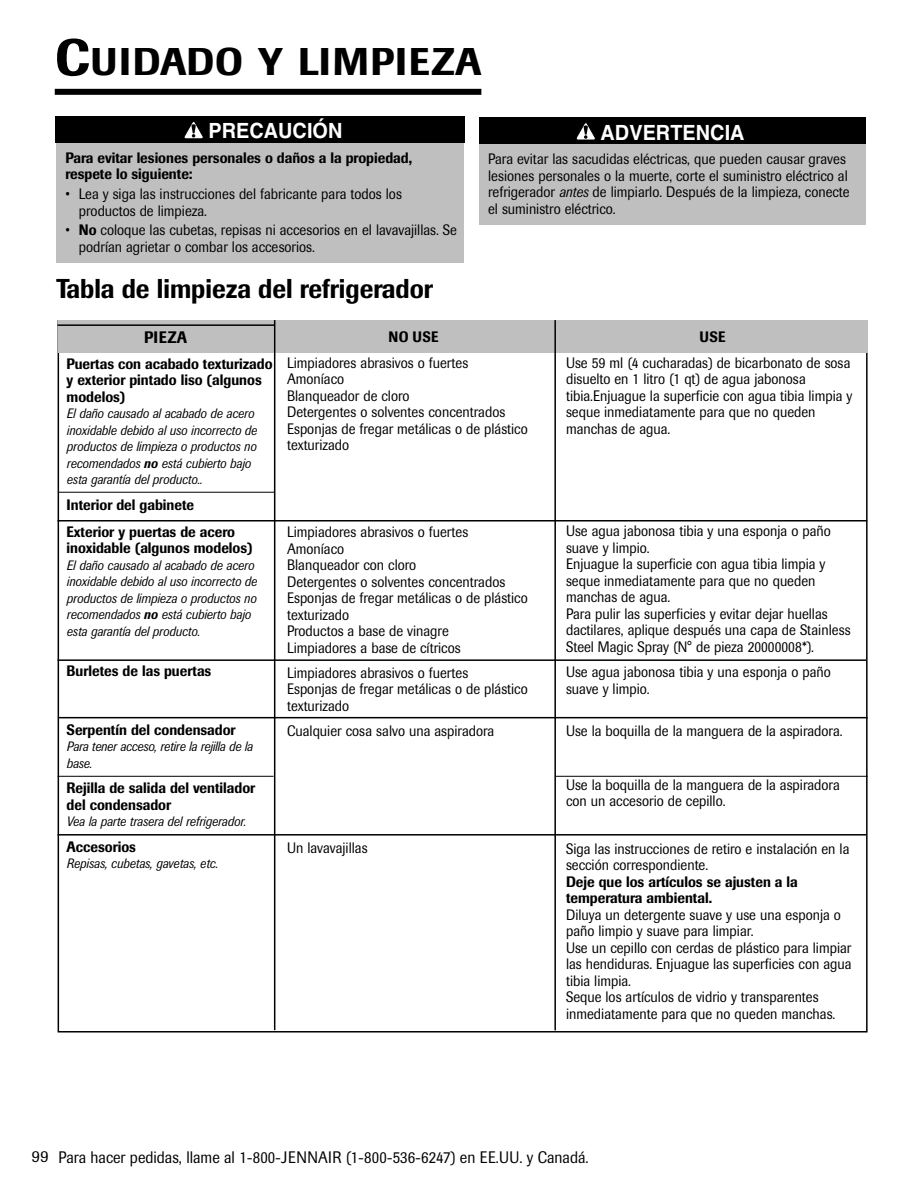
<style>
.page{position:relative;width:918px;height:1188px;background:#fff}
.page>*{position:absolute;margin:0;border:0;box-sizing:border-box;transform-origin:0 0}
.t1{font:500 38.25px "Imago";letter-spacing:.03em;color:#000}
.t2{font:500 27px "Imago";color:#000;scale:.9 1}
.t3{font:700 21px "Helvetica";color:#fff;scale:.95 1}
.t4{font:16.5px "Imago";color:#000;scale:.9 1}
.t5{font:500 16.5px "Imago";letter-spacing:.03em;color:#000;scale:.9 1}
.t6{font:16.5px "Imago";color:#000}
.t7{font:15px/16.5px "Imago";color:#000;scale:.9 1}
.t8{font:500 15px/16.5px "Imago";color:#000;scale:.9 1}
.t9{font:italic 13.5px/16.5px "Imago";color:#000;scale:.9 1}
.s1{font-size:51px}
.s2{font-weight:500}
.s3{font-style:italic}
</style>
<div class="page">
<div style="left:55px;top:89px;width:426px;height:6px;background:#000"></div>
<div style="left:479px;top:142px;width:387px;height:83px;background:#bfbfbf"></div>
<div style="left:479px;top:117px;width:387px;height:27px;background:#000"></div>
<svg style="left:576px;top:122px;width:20px;height:18px"></svg>
<div style="left:56px;top:140px;width:408px;height:123px;background:#bfbfbf"></div>
<div style="left:55px;top:116px;width:409px;height:27px;background:#000"></div>
<svg style="left:184px;top:121px;width:20px;height:18px"></svg>
<div style="left:58px;top:320px;width:810px;height:33px;background:#bfbfbf"></div>
<hr style="left:274px;top:320px;width:1px;height:710px;background:#000">
<hr style="left:554px;top:320px;width:2px;height:710px;background:#000">
<hr style="left:58px;top:324px;width:217px;height:2px;background:#000">
<hr style="left:58px;top:520px;width:809px;height:2px;background:#000">
<hr style="left:58px;top:659px;width:808px;height:2px;background:#000">
<hr style="left:59px;top:717px;width:809px;height:1px;background:#000">
<hr style="left:58px;top:834px;width:808px;height:2px;background:#000">
<hr style="left:58px;top:776px;width:216px;height:1px;background:#000">
<hr style="left:556px;top:776px;width:312px;height:1px;background:#000">
<hr style="left:58px;top:492px;width:216px;height:1px;background:#000">
<h1 class="t1" style="left:55px;top:48px;width:428px"><span class="s1">C</span>UIDADO Y LIMPIEZA</h1>
<h3 class="t3" style="left:208px;top:123px;width:143px">PRECAUCIÓN</h3>
<h3 class="t3" style="left:601px;top:124px;width:153px">ADVERTENCIA</h3>
<p class="t8" style="left:65px;top:151px;width:387px">Para evitar lesiones personales o daños a la propiedad, respete lo siguiente:</p>
<p class="t7" style="left:79px;top:187px;width:360px;text-indent:-14px">• Lea y siga las instrucciones del fabricante para todos los productos de limpieza.</p>
<p class="t7" style="left:79px;top:223px;width:422px;text-indent:-14px">• <span class="s2">No</span> coloque las cubetas, repisas ni accesorios en el lavavajillas. Se podrían agrietar o combar los accesorios.</p>
<h2 class="t2" style="left:56px;top:278px;width:420px">Tabla de limpieza del refrigerador</h2>
<p class="t7" style="left:488px;top:152px;width:403px">Para evitar las sacudidas eléctricas, que pueden causar graves lesiones personales o la muerte, corte el suministro eléctrico al refrigerador <span class="s3">antes</span> de limpiarlo. Después de la limpieza, conecte el suministro eléctrico.</p>
<p class="t5" style="left:144px;top:332px;width:49px">PIEZA</p>
<p class="t8" style="left:67px;top:357px;width:230px">Puertas con acabado texturizado y exterior pintado liso (algunos modelos)</p>
<p class="t9" style="left:67px;top:407px;width:213px">El daño causado al acabado de acero inoxidable debido al uso incorrecto de productos de limpieza o productos no recomendados <span class="s2">no</span> está cubierto bajo esta garantía del producto..</p>
<p class="t8" style="left:67px;top:492px;width:189px;line-height:27.3px">Interior del gabinete<br>Exterior y puertas de acero</p>
<p class="t8" style="left:67px;top:541px;width:209px">inoxidable (algunos modelos)</p>
<p class="t9" style="left:67px;top:558px;width:213px">El daño causado al acabado de acero inoxidable debido al uso incorrecto de productos de limpieza o productos no recomendados <span class="s2">no</span> está cubierto bajo esta garantía del producto.</p>
<p class="t8" style="left:67px;top:664px;width:162px">Burletes de las puertas</p>
<p class="t8" style="left:67px;top:723px;width:189px">Serpentín del condensador</p>
<p class="t9" style="left:67px;top:740px;width:208px">Para tener acceso, retire la rejilla de la base.</p>
<p class="t8" style="left:67px;top:781px;width:211px">Rejilla de salida del ventilador del condensador</p>
<p class="t9" style="left:67px;top:814px;width:201px">Vea la parte trasera del refrigerador.</p>
<p class="t8" style="left:67px;top:840px;width:79px">Accesorios</p>
<p class="t9" style="left:67px;top:856px;width:170px">Repisas, cubetas, gavetas, etc.</p>
<p class="t8" style="left:389px;top:330px;width:57px">NO USE</p>
<p class="t7" style="left:287px;top:355px;width:269px">Limpiadores abrasivos o fuertes<br>Amoníaco<br>Blanqueador de cloro<br>Detergentes o solventes concentrados<br>Esponjas de fregar metálicas o de plástico texturizado</p>
<p class="t7" style="left:287px;top:525px;width:269px">Limpiadores abrasivos o fuertes<br>Amoníaco<br>Blanqueador con cloro<br>Detergentes o solventes concentrados<br>Esponjas de fregar metálicas o de plástico texturizado<br>Productos a base de vinagre<br>Limpiadores a base de cítricos</p>
<p class="t7" style="left:287px;top:666px;width:269px">Limpiadores abrasivos o fuertes<br>Esponjas de fregar metálicas o de plástico texturizado</p>
<p class="t7" style="left:287px;top:724px;width:232px">Cualquier cosa salvo una aspiradora</p>
<p class="t7" style="left:287px;top:841px;width:91px">Un lavavajillas</p>
<p class="t8" style="left:700px;top:330px;width:30px">USE</p>
<p class="t7" style="left:566px;top:355px;width:320px">Use 59 ml (4 cucharadas) de bicarbonato de sosa disuelto en 1 litro (1 qt) de agua jabonosa tibia.Enjuague la superficie con agua tibia limpia y seque inmediatamente para que no queden manchas de agua.</p>
<p class="t7" style="left:566px;top:524px;width:318px">Use agua jabonosa tibia y una esponja o paño suave y limpio.<br>Enjuague la superficie con agua tibia limpia y seque inmediatamente para que no queden manchas de agua.<br>Para pulir las superficies y evitar dejar huellas dactilares, aplique después una capa de Stainless Steel Magic Spray (N° de pieza 20000008*).</p>
<p class="t7" style="left:566px;top:665px;width:296px">Use agua jabonosa tibia y una esponja o paño suave y limpio.</p>
<p class="t7" style="left:566px;top:723px;width:309px">Use la boquilla de la manguera de la aspiradora.</p>
<p class="t7" style="left:566px;top:778px;width:306px">Use la boquilla de la manguera de la aspiradora con un accesorio de cepillo.</p>
<p class="t7" style="left:566px;top:841px;width:316px">Siga las instrucciones de retiro e instalación en la sección correspondiente.</p>
<p class="t8" style="left:566px;top:875px;width:259px">Deje que los artículos se ajusten a la temperatura ambiental.</p>
<p class="t7" style="left:566px;top:907px;width:319px">Diluya un detergente suave y use una esponja o paño limpio y suave para limpiar.<br>Use un cepillo con cerdas de plástico para limpiar las hendiduras. Enjuague las superficies con agua tibia limpia.<br>Seque los artículos de vidrio y transparentes inmediatamente para que no queden manchas.</p>
<p class="t6" style="left:32px;top:1150px;width:18px">99</p>
<p class="t4" style="left:59px;top:1151px;width:590px">Para hacer pedidas, llame al 1-800-JENNAIR (1-800-536-6247) en EE.UU. y Canadá.</p>
</div>
